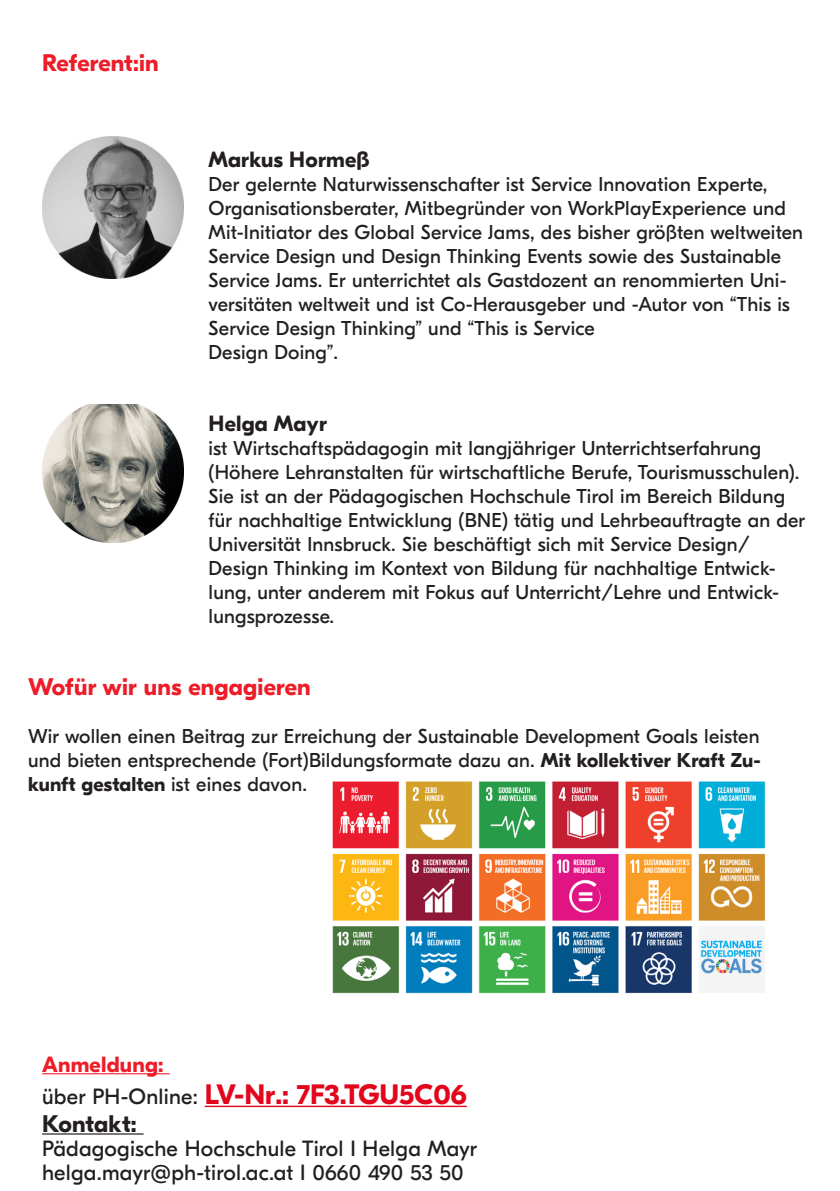
<style>
.page{position:relative;width:840px;height:1191px;background:#fff}
.page>*{position:absolute;margin:0;border:0;box-sizing:border-box;transform-origin:0 0}
.Subline_2{font:700 28px "GT Eesti Display";color:#e3051b}
.Subline_2-2{font:700 24px "GT Eesti Display";letter-spacing:.01em;color:#ee1c28}
.Subline_2-3{font:700 24px "GT Eesti Display";color:#231f20}
.Subline_2-4{font:22px/24px "GT Eesti Display";letter-spacing:.01em;color:#231f20}
.Subline_2-5{font:700 22px "GT Eesti Display";letter-spacing:.01em;color:#231f20}
.Subline_2-6{font:700 22px "GT Eesti Display";letter-spacing:.01em;color:#ee1c28}
.Subline_2-7{font:20px/24px "GT Eesti Display";letter-spacing:.01em;color:#231f20}
.s1{font-weight:700}
.s2{font-weight:400;font-size:22px;color:#231f20}
</style>
<div class="page">
<img style="left:42px;top:404px;width:142px;height:138px">
<hr style="left:42px;top:1073px;width:128px;height:1px;background:#ee1c28">
<hr style="left:204px;top:1105px;width:262px;height:2px;background:#e3051b">
<hr style="left:42px;top:1133px;width:101px;height:1px;background:#231f20">
<img style="left:42px;top:136px;width:142px;height:142px">
<img style="left:332px;top:781px;width:434px;height:213px">
<p class="Subline_2-2" style="left:42px;top:49px;width:118px">Referent:in</p>
<p class="Subline_2-5" style="left:208px;top:147px;width:162px">Markus Hormeß</p>
<p class="Subline_2-7" style="left:208px;top:172px;width:595px">Der gelernte Naturwissenschafter ist Service Innovation Experte, Organisationsberater, Mitbegründer von WorkPlayExperience und Mit-Initiator des Global Service Jams, des bisher größten weltweiten Service Design und Design Thinking Events sowie des Sustainable Service Jams. Er unterrichtet als Gastdozent an renommierten Uni&shy;versitäten weltweit und ist Co-Herausgeber und -Autor von “This is Service Design Thinking” und “This is Service<br>Design Doing”.</p>
<p class="Subline_2-5" style="left:208px;top:411px;width:120px">Helga Mayr</p>
<p class="Subline_2-7" style="left:208px;top:436px;width:598px">ist Wirtschaftspädagogin mit langjähriger Unterrichtserfahrung (Höhere Lehranstalten für wirtschaftliche Berufe, Tourismusschulen).<br>Sie ist an der Pädagogischen Hochschule Tirol im Bereich Bildung für nachhaltige Entwicklung (BNE) tätig und Lehrbeauftragte an der Universität Innsbruck. Sie beschäftigt sich mit Service Design/ Design Thinking im Kontext von Bildung für nachhaltige Entwick&shy;lung, unter anderem mit Fokus auf Unterricht/Lehre und Entwick&shy;lungsprozesse.</p>
<p class="Subline_2-2" style="left:28px;top:673px;width:284px">Wofür wir uns engagieren</p>
<p class="Subline_2-7" style="left:28px;top:724px;width:734px;text-align:justify">Wir wollen einen Beitrag zur Erreichung der Sustainable Development Goals leisten und bieten entsprechende (Fort)Bildungsformate dazu an. <span class="s1">Mit kollektiver Kraft Zu&shy;kunft gestalten</span> ist eines davon.</p>
<p class="Subline_2-6" style="left:42px;top:1051px;width:123px">Anmeldung:</p>
<p class="Subline_2" style="left:42px;top:1078px;width:426px"><span class="s2">über PH-Online:</span> LV-Nr.: 7F3.TGU5C06</p>
<p class="Subline_2-3" style="left:42px;top:1110px;width:96px">Kontakt:</p>
<p class="Subline_2-4" style="left:42px;top:1136px;width:436px">Pädagogische Hochschule Tirol I Helga Mayr helga.mayr@ph-tirol.ac.at I 0660 490 53 50</p>
</div>
